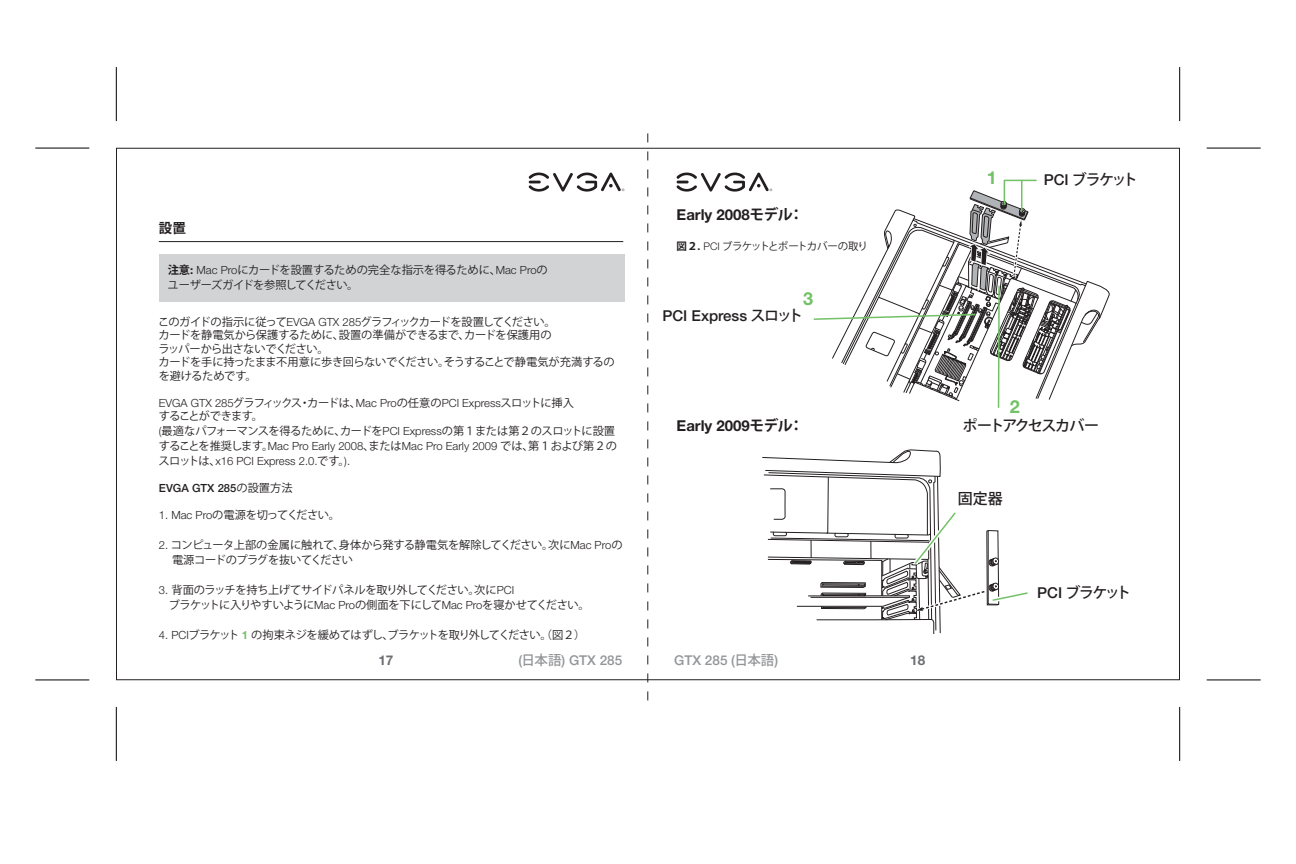
<style>
.page{position:relative;width:1296px;height:864px;background:#fff}
.page>*{position:absolute;margin:0;border:0;box-sizing:border-box;transform-origin:0 0}
.t1{font:700 18px "Helvetica Neue";color:#73c167}
.t2{font:500 15px "Koz Go Pro";letter-spacing:-.11em;color:#231f20}
.t3{font:700 15px "Helvetica Neue";color:#231f20}
.t4{font:500 15px "Helvetica Neue";color:#231f20}
.t5{font:500 13.5px "Helvetica Neue";color:#939598}
.t6{font:700 13.5px "Helvetica Neue";color:#6d6e71}
.t7{font:700 13.5px "Koz Go Pro";color:#231f20}
.t8{font:11.25px/15px "Koz Go Pro";letter-spacing:-.04em;color:#231f20}
.t9{font:11.25px/13.5px "Koz Go Pro";letter-spacing:-.08em;color:#231f20}
.t10{font:500 11.25px "Helvetica Neue";color:#231f20}
.t11{font:10.5px "Koz Go Pro";letter-spacing:-.075em;color:#231f20}
.s1{font-weight:700}
.s2{font-family:"Helvetica Neue";font-weight:700}
.s3{font-family:"Helvetica Neue";font-weight:300}
.s4{font-family:"Koz Go Pro";font-weight:400}
.s5{font-family:"Helvetica Neue";font-weight:700;color:#73c167}
.s6{font-family:"Koz Go Pro"}
.s7{font-family:"Helvetica Neue"}
</style>
<div class="page">
<div style="left:159px;top:254px;width:465px;height:48px;background:#d1d3d4"></div>
<svg style="left:529px;top:173px;width:95px;height:19px"></svg>
<hr style="left:159px;top:241px;width:464px;height:1px;background:#231f20">
<svg style="left:677px;top:173px;width:95px;height:19px"></svg>
<svg style="left:813px;top:179px;width:297px;height:229px"></svg>
<svg style="left:762px;top:449px;width:266px;height:185px"></svg>
<svg style="left:648px;top:133px;width:1px;height:568px"></svg>
<hr style="left:116px;top:67px;width:1px;height:54px;background:#000">
<hr style="left:35px;top:148px;width:54px;height:1px;background:#000">
<hr style="left:35px;top:680px;width:54px;height:1px;background:#000">
<hr style="left:116px;top:707px;width:1px;height:54px;background:#000">
<hr style="left:1179px;top:67px;width:1px;height:54px;background:#000">
<hr style="left:1207px;top:148px;width:54px;height:1px;background:#000">
<hr style="left:1207px;top:680px;width:54px;height:1px;background:#000">
<hr style="left:1179px;top:707px;width:1px;height:54px;background:#000">
<p class="t7" style="left:159px;top:219px;width:28px">設置</p>
<p class="t8" style="left:168px;top:262px;width:382px"><span class="s1">注意</span><span class="s2">:</span> <span class="s3">Mac Pro</span>にカードを設置するための完全な指示を得るために、<span class="s3">Mac Pro</span>のユーザーズガイドを参照してください。</p>
<p class="t8" style="left:158px;top:315px;width:458px;line-height:13.5px">このガイドの指示に従って<span class="s3">EVGA GTX 285</span>グラフィックカードを設置してください。<br>カードを静電気から保護するために、設置の準備ができるまで、カードを保護用の<br>ラッパーから出さないでください。<br>カードを手に持ったまま不用意に歩き回らないでください。そうすることで静電気が充満するのを避けるためです。</p>
<p class="t9" style="left:159px;top:396px;width:417px"><span class="s3">EVGA GTX 285</span>グラフィックス・カードは、<span class="s3">Mac Pro</span>の任意の<span class="s3">PCI Express</span>スロットに挿入することができます。</p>
<p class="t8" style="left:158px;top:424px;width:460px"><span class="s3">(</span>最適なパフォーマンスを得るために、カードを<span class="s3">PCI Express</span>の第１または第２のスロットに設置することを推奨します。<span class="s3">Mac Pro Early 2008</span>、または<span class="s3">Mac Pro Early 2009</span> では、第１および第２のスロットは、<span class="s3">x16 PCI Express 2.0.</span>です。<span class="s3">).</span></p>
<p class="t10" style="left:159px;top:482px;width:135px">EVGA GTX 285<span class="s4">の設置方法</span></p>
<p class="t8" style="left:159px;top:508px;width:183px"><span class="s3">1. Mac Pro</span>の電源を切ってください。</p>
<p class="t8" style="left:172px;top:538px;width:452px;text-indent:-13px"><span class="s3">2.</span> コンピュータ上部の金属に触れて、身体から発する静電気を解除してください。次に<span class="s3">Mac Pro</span>の電源コードのプラグを抜いてください</p>
<p class="t8" style="left:169px;top:583px;width:422px;text-indent:-10px"><span class="s3">3.</span> 背面のラッチを持ち上げてサイドパネルを取り外してください。次に<span class="s3">PCI<br></span>ブラケットに入りやすいように<span class="s3">Mac Pro</span>の側面を下にして<span class="s3">Mac Pro</span>を寝かせてください。</p>
<p class="t8" style="left:159px;top:628px;width:428px"><span class="s3">4. PCI</span>ブラケット <span class="s5">1</span> の拘束ネジを緩めてはずし、ブラケットを取り外してください。（図２）</p>
<p class="t3" style="left:677px;top:205px;width:129px">Early 2008<span class="s6">モデル：</span></p>
<p class="t11" style="left:677px;top:240px;width:193px"><span class="s1">図２</span><span class="s2">.</span> <span class="s3">PCI</span> ブラケットとポートカバーの取り</p>
<p class="t1" style="left:803px;top:288px;width:12px">3</p>
<p class="t4" style="left:662px;top:307px;width:142px">PCI Express <span class="s6">スロット</span></p>
<p class="t3" style="left:677px;top:416px;width:129px">Early 2009<span class="s6">モデル：</span></p>
<p class="t6" style="left:378px;top:652px;width:17px">17</p>
<p class="t5" style="left:518px;top:653px;width:105px">(<span class="s6">日本語</span>) GTX 285</p>
<p class="t5" style="left:674px;top:653px;width:105px">GTX 285 (<span class="s6">日本語</span>)</p>
<p class="t1" style="left:987px;top:167px;width:12px">1</p>
<p class="t2" style="left:1044px;top:170px;width:95px"><span class="s7">PCI</span> ブラケット</p>
<p class="t6" style="left:910px;top:652px;width:17px">18</p>
<p class="t1" style="left:1010px;top:395px;width:12px">2</p>
<p class="t2" style="left:962px;top:416px;width:138px">ポートアクセスカバー</p>
<p class="t2" style="left:958px;top:489px;width:46px">固定器</p>
<p class="t2" style="left:1037px;top:583px;width:95px"><span class="s7">PCI</span> ブラケット</p>
</div>
